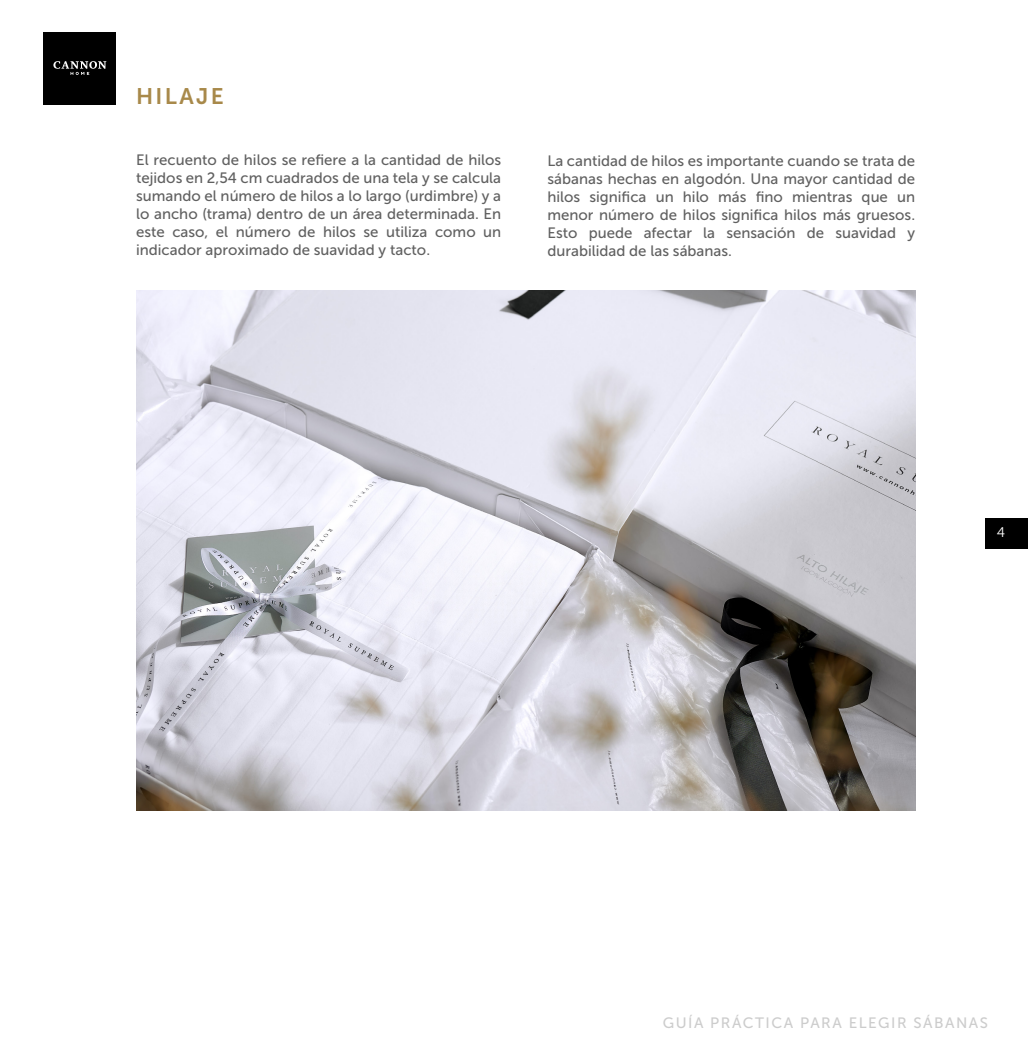
<style>
.page{position:relative;width:1028px;height:1063px;background:#fff}
.page>*{position:absolute;margin:0;border:0;box-sizing:border-box;transform-origin:0 0}
.t1{font:22.5px "Museo Sans 700";letter-spacing:.1em;color:#a8894a}
.t2{font:15px/18px "Museo Sans 500";color:#606060;text-align:justify}
.t3{font:15px "Museo Sans 500";letter-spacing:.1em;color:#ccc}
.t4{font:14px "Museo Sans 300";color:#fff}
</style>
<div class="page">
<div style="left:44px;top:32px;width:72px;height:72px;background:#000"></div>
<svg style="left:53px;top:61px;width:53px;height:14px"></svg>
<div style="left:985px;top:518px;width:43px;height:31px;background:#000"></div>
<img style="left:136px;top:290px;width:779px;height:520px">
<h1 class="t1" style="left:136px;top:83px;width:89px">HILAJE</h1>
<p class="t2" style="left:136px;top:151px;width:366px">El recuento de hilos se refiere a la cantidad de hilos tejidos en 2,54 cm cuadrados de una tela y se calcula sumando el número de hilos a lo largo (urdimbre) y a lo ancho (trama) dentro de un área determinada. En este caso, el número de hilos se utiliza como un indicador aproximado de suavidad y tacto.</p>
<p class="t2" style="left:547px;top:152px;width:369px">La cantidad de hilos es importante cuando se trata de sábanas hechas en algodón. Una mayor cantidad de hilos significa un hilo más fino mientras que un menor número de hilos significa hilos más gruesos.<br>Esto puede afectar la sensación de suavidad y durabilidad de las sábanas.</p>
<p class="t4" style="left:996px;top:525px;width:10px">4</p>
<p class="t3" style="left:663px;top:1015px;width:327px">GUÍA PRÁCTICA PARA ELEGIR SÁBANAS</p>
</div>
